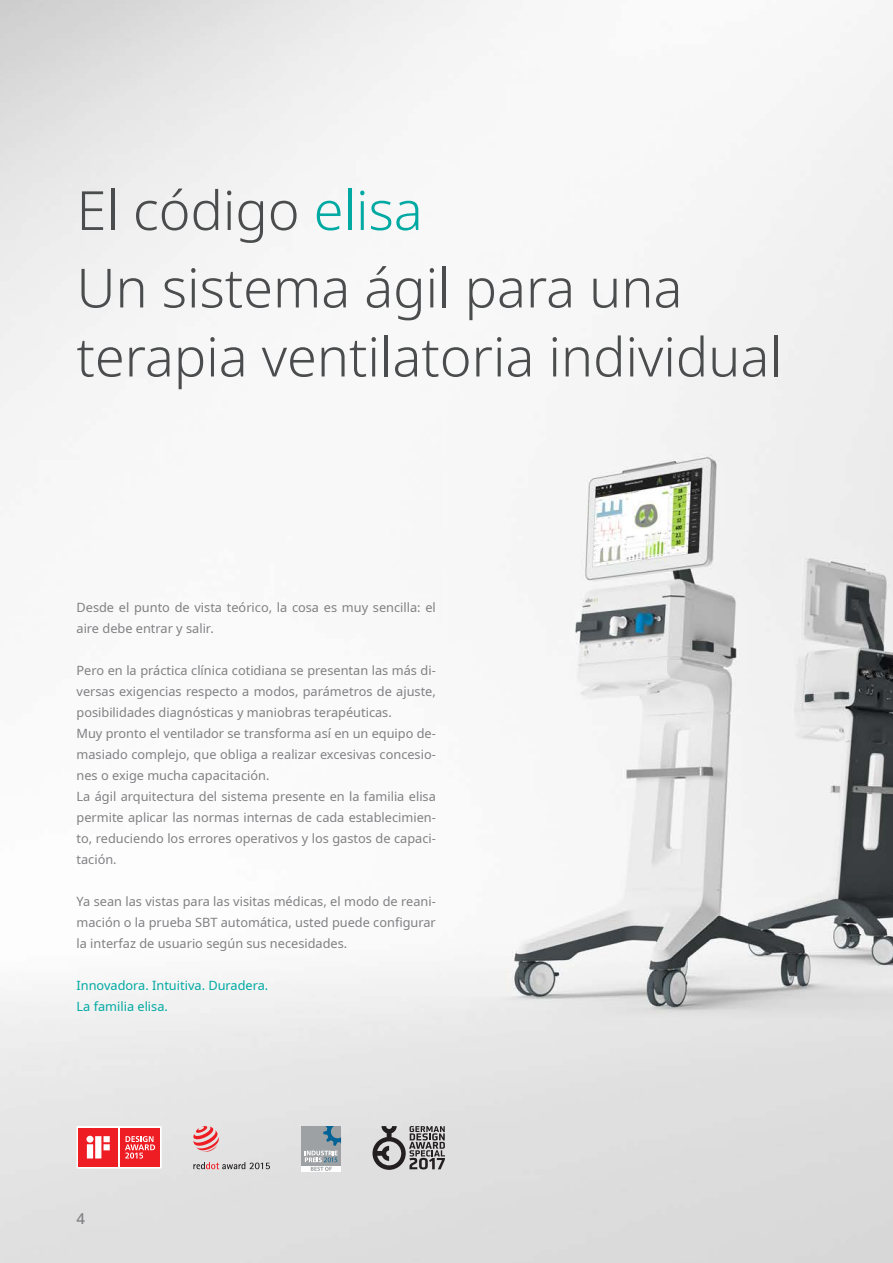
<style>
.page{position:relative;width:893px;height:1263px;background:#fff}
.page>*{position:absolute;margin:0;border:0;box-sizing:border-box;transform-origin:0 0}
.t1{font:300 54px/69px "Noto Sans";color:#4b4c4d}
.t2{font:500 15px "Noto Sans";color:#808083}
.t3{font:12.75px/21px "Noto Sans";color:#808083;text-align:justify}
.t4{font:12.75px "Noto Sans";color:#00a9a2}
.s1{color:#00a9a2}
</style>
<div class="page">
<img style="left:0;top:0;width:893px;height:1263px">
<div style="left:301px;top:1166px;width:40px;height:6px;background:#fff"></div>
<div style="left:301px;top:1126px;width:40px;height:40px;background:#9da1a3"></div>
<svg style="left:305px;top:1126px;width:36px;height:45px"></svg>
<svg style="left:77px;top:1126px;width:85px;height:42px"></svg>
<div style="left:79px;top:1128px;width:39px;height:38px;background:#ee1d23"></div>
<svg style="left:86px;top:1136px;width:24px;height:22px"></svg>
<div style="left:120px;top:1128px;width:40px;height:38px;background:#ee1d23"></div>
<svg style="left:125px;top:1136px;width:30px;height:22px"></svg>
<svg style="left:193px;top:1126px;width:26px;height:26px"></svg>
<svg style="left:193px;top:1162px;width:77px;height:7px"></svg>
<svg style="left:372px;top:1126px;width:73px;height:44px"></svg>
<p class="t1" style="left:77px;top:177px;width:348px">El código <span class="s1">elisa</span></p>
<p class="t1" style="left:77px;top:255px;width:707px">Un sistema ágil para una terapia ventilatoria individual</p>
<p class="t3" style="left:77px;top:597px;width:361px">Desde el punto de vista teórico, la cosa es muy sencilla: el aire debe entrar y salir.</p>
<p class="t3" style="left:77px;top:660px;width:361px">Pero en la práctica clínica cotidiana se presentan las más di&shy;versas exigencias respecto a modos, parámetros de ajuste, posibilidades diagnósticas y maniobras terapéuticas.</p>
<p class="t3" style="left:77px;top:723px;width:361px">Muy pronto el ventilador se transforma así en un equipo de&shy;masiado complejo, que obliga a realizar excesivas concesio&shy;nes o exige mucha capacitación.</p>
<p class="t3" style="left:77px;top:786px;width:361px">La ágil arquitectura del sistema presente en la familia elisa permite aplicar las normas internas de cada establecimien&shy;to, reduciendo los errores operativos y los gastos de capaci&shy;tación.</p>
<p class="t3" style="left:77px;top:891px;width:361px">Ya sean las vistas para las visitas médicas, el modo de reani&shy;mación o la prueba SBT automática, usted puede configurar la interfaz de usuario según sus necesidades.</p>
<p class="t4" style="left:77px;top:976px;width:193px">Innovadora. Intuitiva. Duradera.</p>
<p class="t4" style="left:77px;top:997px;width:93px">La familia elisa.</p>
<p class="t2" style="left:77px;top:1208px;width:10px">4</p>
</div>
